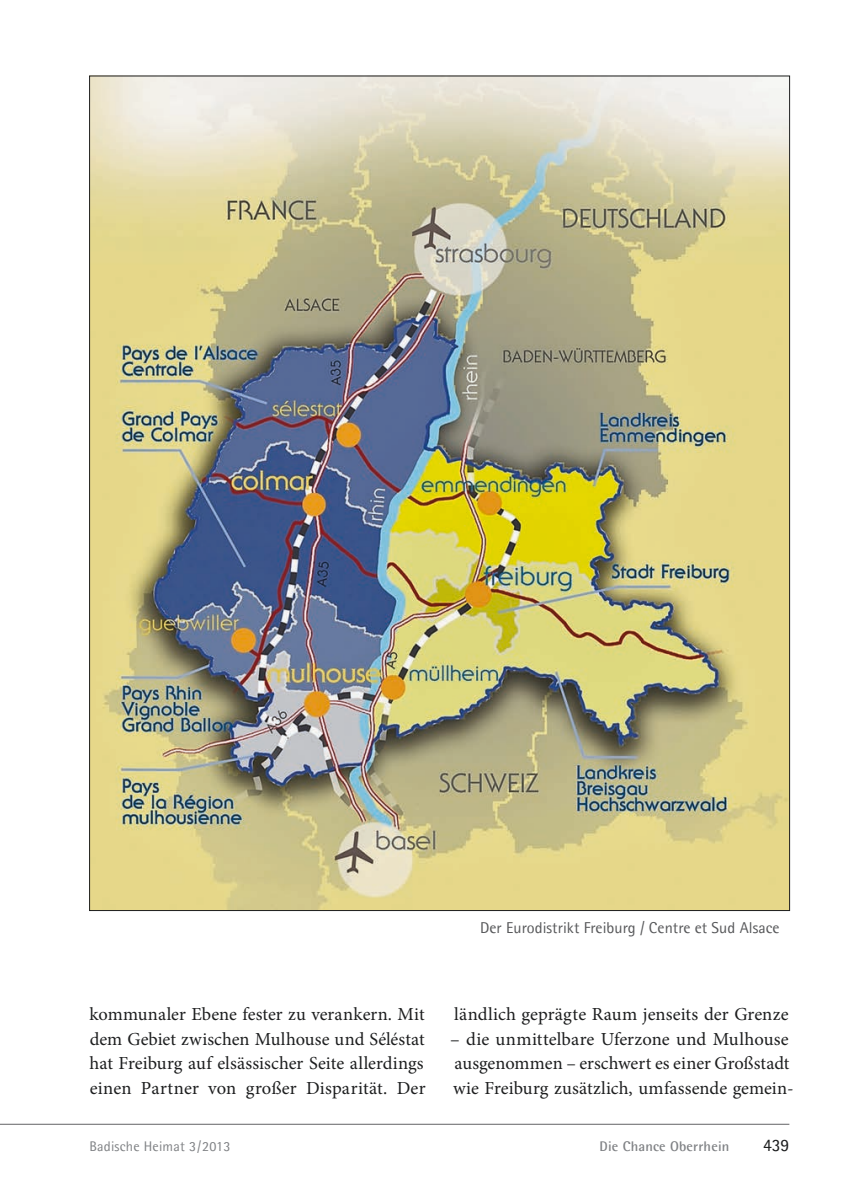
<style>
.page{position:relative;width:844px;height:1191px;background:#fff}
.page>*{position:absolute;margin:0;border:0;box-sizing:border-box;transform-origin:0 0}
.t1{font:18.38px/24.5px "Minion Pro";color:#1d1e1f;text-align:justify}
.t2{font:17.5px "Agfa Rotis Semisans";color:#1d1e1f}
.t3{font:15.75px "Agfa Rotis Semisans";letter-spacing:.005em;color:#57585a}
.t4{font:14px "Agfa Rotis Semisans";letter-spacing:.015em;color:#808285}
.t5{font:700 14px "Agfa Rotis Semisans";letter-spacing:.015em;color:#808285}
</style>
<div class="page">
<hr style="left:0;top:1124px;width:789px;height:1px;background:#636366">
<img style="left:91px;top:78px;width:696px;height:830px">
<p class="t3" style="left:480px;top:918px;width:301px">Der Eurodistrikt Freiburg / Centre et Sud Alsace</p>
<p class="t1" style="left:89px;top:1003px;width:337px">kommunaler Ebene fester zu verankern. Mit dem Gebiet zwischen Mulhouse und Séléstat hat Freiburg auf elsässischer Seite allerdings einen Partner von großer Disparität. Der</p>
<p class="t1" style="left:454px;top:1003px;width:336px">ländlich geprägte Raum jenseits der Grenze</p>
<p class="t1" style="left:450px;top:1028px;width:345px;text-align:left">– die unmittelbare Uferzone und Mulhouse ausgenommen – erschwert es einer Großstadt wie Freiburg zusätzlich, umfassende gemein-</p>
<p class="t4" style="left:89px;top:1137px;width:142px">Badische Heimat 3 / 2013</p>
<p class="t5" style="left:599px;top:1137px;width:131px">Die Chance Oberrhein</p>
<p class="t2" style="left:762px;top:1134px;width:28px">439</p>
</div>
